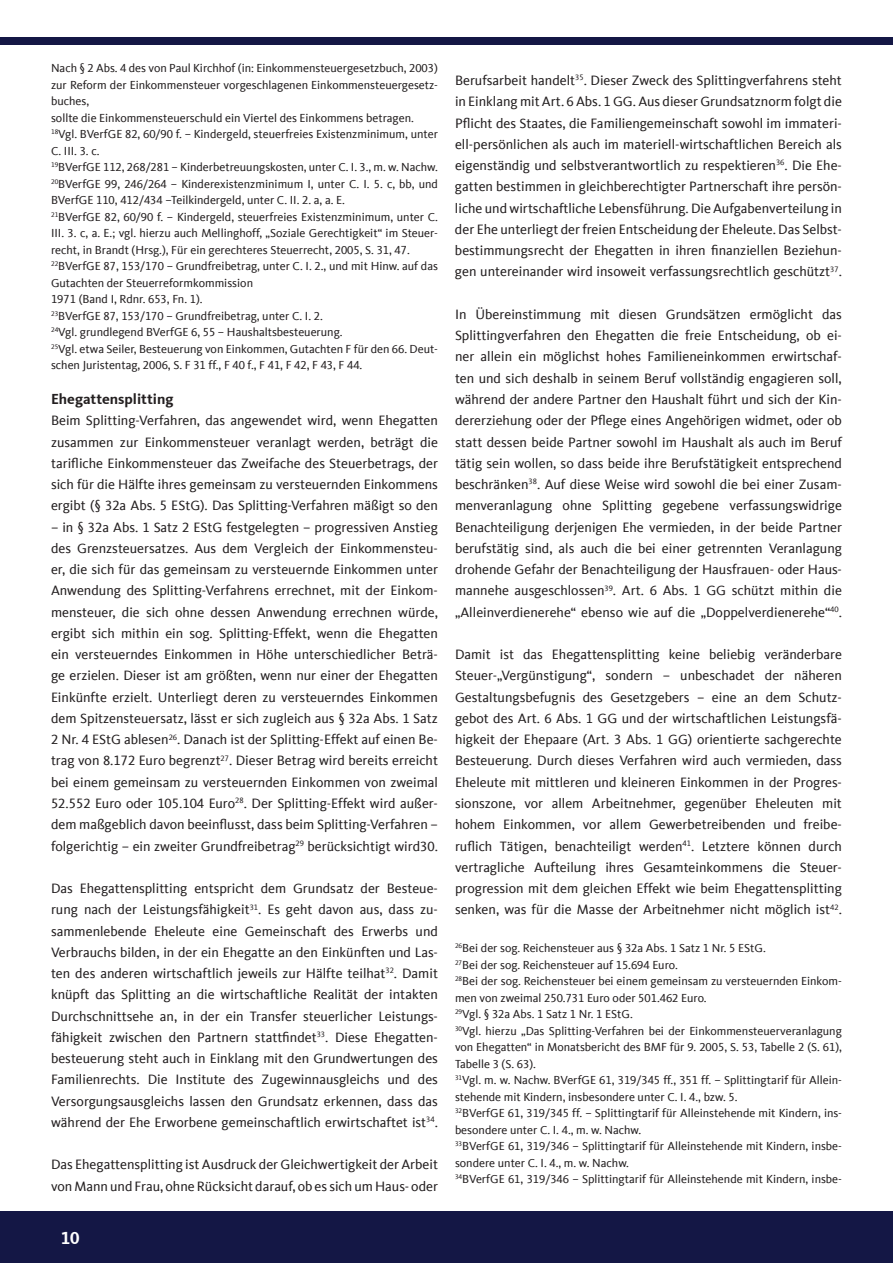
<style>
.page{position:relative;width:893px;height:1263px;background:#fff}
.page>*{position:absolute;margin:0;border:0;box-sizing:border-box;transform-origin:0 0}
.t1{font:700 18px "CDU Kievit Tab";color:#fff}
.t2{font:700 15px "CDU Kievit Tab";color:#231f20}
.t3{font:13.95px/21.3px "CDU Kievit Tab";color:#231f20;text-align:justify}
.t4{font:12px/16.5px "CDU Kievit Tab";color:#231f20}
</style>
<div class="page">
<div style="left:0;top:1211px;width:893px;height:52px;background:#141745"></div>
<div style="left:0;top:37px;width:893px;height:8px;background:#141745"></div>
<p class="t4" style="left:51px;top:60px;width:388px">Nach § 2 Abs. 4 des von Paul Kirchhof (in: Einkommensteuergesetzbuch, 2003) zur Reform der Einkommensteuer vorgeschlagenen Einkommensteuergesetz&shy;buches,<br>sollte die Einkommensteuerschuld ein Viertel des Einkommens betragen.<br><sup>18</sup>Vgl. BVerfGE 82, 60/90 f. – Kindergeld, steuerfreies Existenzminimum, unter C. III. 3. c.<br><sup>19</sup>BVerfGE 112, 268/281 – Kinderbetreuungskosten, unter C. I. 3., m. w. Nachw.<br><sup>20</sup>BVerfGE 99, 246/264 – Kinderexistenzminimum I, unter C. I. 5. c, bb, und BVerfGE 110, 412/434 –Teilkindergeld, unter C. II. 2. a, a. E.<br><sup>21</sup>BVerfGE 82, 60/90 f. – Kindergeld, steuerfreies Existenzminimum, unter C.<br>III. 3. c, a. E.; vgl. hierzu auch Mellinghoff, „Soziale Gerechtigkeit“ im Steuer&shy;recht, in Brandt (Hrsg.), Für ein gerechteres Steuerrecht, 2005, S. 31, 47.<br><sup>22</sup>BVerfGE 87, 153/170 – Grundfreibetrag, unter C. I. 2., und mit Hinw. auf das Gutachten der Steuerreformkommission<br>1971 (Band I, Rdnr. 653, Fn. 1).<br><sup>23</sup>BVerfGE 87, 153/170 – Grundfreibetrag, unter C. I. 2.<br><sup>24</sup>Vgl. grundlegend BVerfGE 6, 55 – Haushaltsbesteuerung.<br><sup>25</sup>Vgl. etwa Seiler, Besteuerung von Einkommen, Gutachten F für den 66. Deut&shy;schen Juristentag, 2006, S. F 31 ff., F 40 f., F 41, F 42, F 43, F 44.</p>
<p class="t2" style="left:51px;top:390px;width:124px">Ehegattensplitting</p>
<p class="t3" style="left:51px;top:410px;width:388px">Beim Splitting-Verfahren, das angewendet wird, wenn Ehegatten zusammen zur Einkommensteuer veranlagt werden, beträgt die tarifliche Einkommensteuer das Zweifache des Steuerbetrags, der sich für die Hälfte ihres gemeinsam zu versteuernden Einkommens ergibt (§ 32a Abs. 5 EStG). Das Splitting-Verfahren mäßigt so den</p>
<p class="t3" style="left:51px;top:516px;width:388px">– in § 32a Abs. 1 Satz 2 EStG festgelegten – progressiven Anstieg des Grenzsteuersatzes. Aus dem Vergleich der Einkommensteu&shy;er, die sich für das gemeinsam zu versteuernde Einkommen unter Anwendung des Splitting-Verfahrens errechnet, mit der Einkom&shy;mensteuer, die sich ohne dessen Anwendung errechnen würde, ergibt sich mithin ein sog. Splitting-Effekt, wenn die Ehegatten ein versteuerndes Einkommen in Höhe unterschiedlicher Beträ&shy;ge erzielen. Dieser ist am größten, wenn nur einer der Ehegatten Einkünfte erzielt. Unterliegt deren zu versteuerndes Einkommen dem Spitzensteuersatz, lässt er sich zugleich aus § 32a Abs. 1 Satz 2 Nr. 4 EStG ablesen<sup>26</sup>. Danach ist der Splitting-Effekt auf einen Be&shy;trag von 8.172 Euro begrenzt<sup>27</sup>. Dieser Betrag wird bereits erreicht bei einem gemeinsam zu versteuernden Einkommen von zweimal 52.552 Euro oder 105.104 Euro<sup>28</sup>. Der Splitting-Effekt wird außer&shy;dem maßgeblich davon beeinflusst, dass beim Splitting-Verfahren – folgerichtig – ein zweiter Grundfreibetrag<sup>29</sup> berücksichtigt wird30.</p>
<p class="t3" style="left:51px;top:878px;width:388px">Das Ehegattensplitting entspricht dem Grundsatz der Besteue&shy;rung nach der Leistungsfähigkeit<sup>31</sup>. Es geht davon aus, dass zu&shy;sammenlebende Eheleute eine Gemeinschaft des Erwerbs und Verbrauchs bilden, in der ein Ehegatte an den Einkünften und Las&shy;ten des anderen wirtschaftlich jeweils zur Hälfte teilhat<sup>32</sup>. Damit knüpft das Splitting an die wirtschaftliche Realität der intakten Durchschnittsehe an, in der ein Transfer steuerlicher Leistungs&shy;fähigkeit zwischen den Partnern stattfindet<sup>33</sup>. Diese Ehegatten&shy;besteuerung steht auch in Einklang mit den Grundwertungen des Familienrechts. Die Institute des Zugewinnausgleichs und des Versorgungsausgleichs lassen den Grundsatz erkennen, dass das während der Ehe Erworbene gemeinschaftlich erwirtschaftet ist<sup>34</sup>.</p>
<p class="t3" style="left:51px;top:1154px;width:388px">Das Ehegattensplitting ist Ausdruck der Gleichwertigkeit der Arbeit von Mann und Frau, ohne Rücksicht darauf, ob es sich um Haus- oder</p>
<p class="t1" style="left:61px;top:1227px;width:20px">10</p>
<p class="t3" style="left:455px;top:70px;width:388px">Berufsarbeit handelt<sup>35</sup>. Dieser Zweck des Splittingverfahrens steht in Einklang mit Art. 6 Abs. 1 GG. Aus dieser Grundsatznorm folgt die Pflicht des Staates, die Familiengemeinschaft sowohl im immateri&shy;ell-persönlichen als auch im materiell-wirtschaftlichen Bereich als eigenständig und selbstverantwortlich zu respektieren<sup>36</sup>. Die Ehe&shy;gatten bestimmen in gleichberechtigter Partnerschaft ihre persön&shy;liche und wirtschaftliche Lebensführung. Die Aufgabenverteilung in der Ehe unterliegt der freien Entscheidung der Eheleute. Das Selbst&shy;bestimmungsrecht der Ehegatten in ihren finanziellen Beziehun&shy;gen untereinander wird insoweit verfassungsrechtlich geschützt<sup>37</sup>.</p>
<p class="t3" style="left:455px;top:304px;width:388px">In Übereinstimmung mit diesen Grundsätzen ermöglicht das Splittingverfahren den Ehegatten die freie Entscheidung, ob ei&shy;ner allein ein möglichst hohes Familieneinkommen erwirtschaf&shy;ten und sich deshalb in seinem Beruf vollständig engagieren soll, während der andere Partner den Haushalt führt und sich der Kin&shy;dererziehung oder der Pflege eines Angehörigen widmet, oder ob statt dessen beide Partner sowohl im Haushalt als auch im Beruf tätig sein wollen, so dass beide ihre Berufstätigkeit entsprechend beschränken<sup>38</sup>. Auf diese Weise wird sowohl die bei einer Zusam&shy;menveranlagung ohne Splitting gegebene verfassungswidrige Benachteiligung derjenigen Ehe vermieden, in der beide Partner berufstätig sind, als auch die bei einer getrennten Veranlagung drohende Gefahr der Benachteiligung der Hausfrauen- oder Haus&shy;mannehe ausgeschlossen<sup>39</sup>. Art. 6 Abs. 1 GG schützt mithin die „Alleinverdienerehe“ ebenso wie auf die „Doppelverdienerehe“<sup>40</sup>.</p>
<p class="t3" style="left:455px;top:644px;width:388px">Damit ist das Ehegattensplitting keine beliebig veränderbare Steuer-„Vergünstigung“, sondern – unbeschadet der näheren Gestaltungsbefugnis des Gesetzgebers – eine an dem Schutz&shy;gebot des Art. 6 Abs. 1 GG und der wirtschaftlichen Leistungsfä&shy;higkeit der Ehepaare (Art. 3 Abs. 1 GG) orientierte sachgerechte Besteuerung. Durch dieses Verfahren wird auch vermieden, dass Eheleute mit mittleren und kleineren Einkommen in der Progres&shy;sionszone, vor allem Arbeitnehmer, gegenüber Eheleuten mit hohem Einkommen, vor allem Gewerbetreibenden und freibe&shy;ruflich Tätigen, benachteiligt werden<sup>41</sup>. Letztere können durch vertragliche Aufteilung ihres Gesamteinkommens die Steuer&shy;progression mit dem gleichen Effekt wie beim Ehegattensplitting senken, was für die Masse der Arbeitnehmer nicht möglich ist<sup>42</sup>.</p>
<p class="t4" style="left:455px;top:940px;width:388px"><sup>26</sup>Bei der sog. Reichensteuer aus § 32a Abs. 1 Satz 1 Nr. 5 EStG.<br><sup>27</sup>Bei der sog. Reichensteuer auf 15.694 Euro.<br><sup>28</sup>Bei der sog. Reichensteuer bei einem gemeinsam zu versteuernden Einkom&shy;men von zweimal 250.731 Euro oder 501.462 Euro.<br><sup>29</sup>Vgl. § 32a Abs. 1 Satz 1 Nr. 1 EStG.<br><sup>30</sup>Vgl. hierzu „Das Splitting-Verfahren bei der Einkommensteuerveranlagung von Ehegatten“ in Monatsbericht des BMF für 9. 2005, S. 53, Tabelle 2 (S. 61), Tabelle 3 (S. 63).<br><sup>31</sup>Vgl. m. w. Nachw. BVerfGE 61, 319/345 ff., 351 ff. – Splittingtarif für Allein&shy;stehende mit Kindern, insbesondere unter C. I. 4., bzw. 5.<br><sup>32</sup>BVerfGE 61, 319/345 ff. – Splittingtarif für Alleinstehende mit Kindern, ins&shy;besondere unter C. I. 4., m. w. Nachw.<br><sup>33</sup>BVerfGE 61, 319/346 – Splittingtarif für Alleinstehende mit Kindern, insbe&shy;sondere unter C. I. 4., m. w. Nachw.<br><sup>34</sup>BVerfGE 61, 319/346 – Splittingtarif für Alleinstehende mit Kindern, insbe-</p>
</div>
